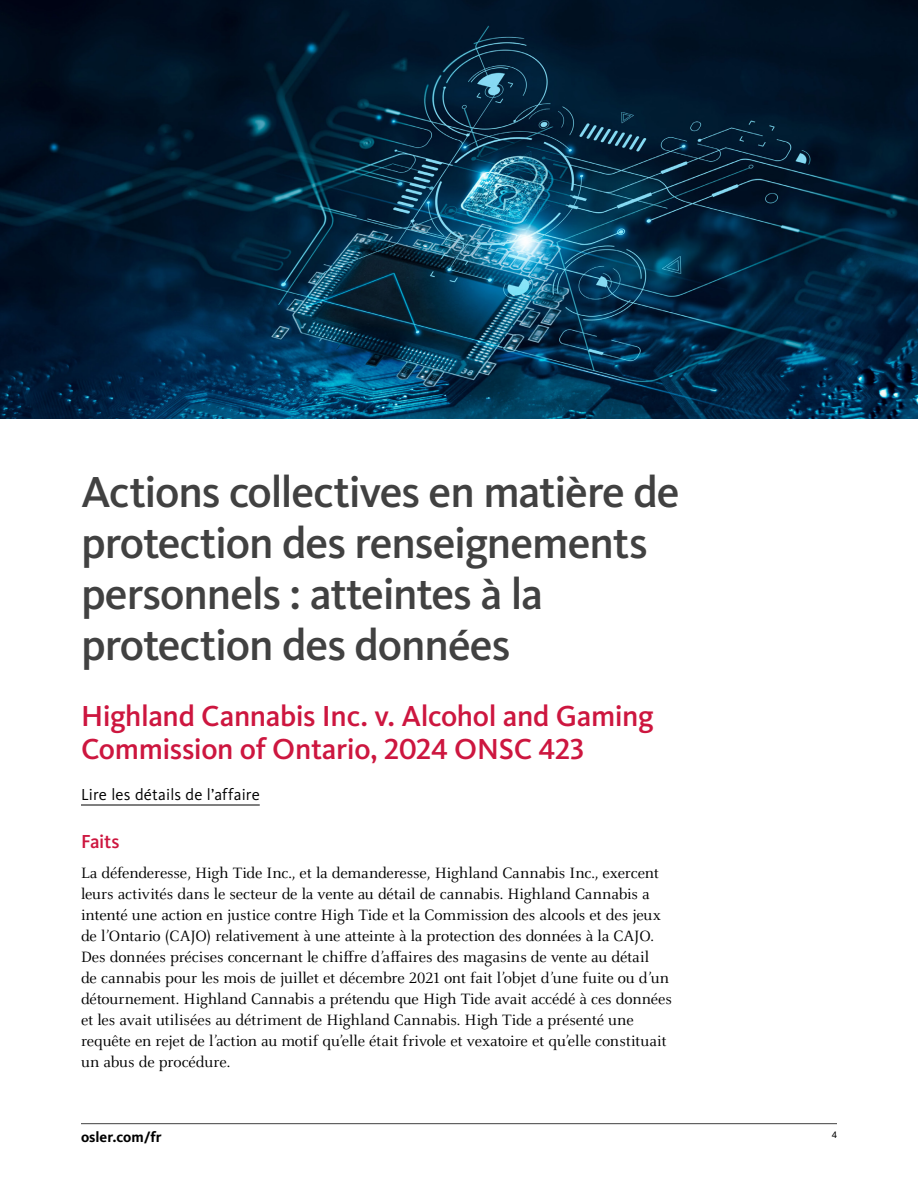
<style>
.page{position:relative;width:918px;height:1188px;background:#fff}
.page>*{position:absolute;margin:0;border:0;box-sizing:border-box;transform-origin:0 0}
.t1{font:500 45px/51px "Kievit Pro";letter-spacing:-.025em;color:#414141}
.t2{font:500 30px/33px "Kievit Pro";letter-spacing:-.015em;color:#cd163f}
.t3{font:500 19.5px "Kievit Pro";letter-spacing:-.015em;color:#cd163f}
.B1{font:16.5px/21px "Celeste OT";letter-spacing:-.01em;color:#000}
.Read_the_case_details{font:16.5px "Kievit Pro";letter-spacing:.01em;color:#000}
.t4{font:700 15px "Kievit Pro";color:#000}
.t5{font:9.75px "Kievit Pro";color:#000}
</style>
<div class="page">
<hr style="left:81px;top:1123px;width:756px;height:1px;background:#414141">
<img style="left:0;top:0;width:918px;height:418px">
<hr style="left:81px;top:805px;width:179px;height:1px;background:#000">
<h1 class="t1" style="left:81px;top:466px;width:600px">Actions collectives en matière de protection des renseignements personnels : atteintes à la protection des données</h1>
<h2 class="t2" style="left:81px;top:699px;width:574px">Highland Cannabis Inc. v. Alcohol and Gaming<br>Commission of Ontario, 2024 ONSC 423</h2>
<p class="Read_the_case_details" style="left:81px;top:785px;width:180px">Lire les détails de l’affaire</p>
<h3 class="t3" style="left:81px;top:830px;width:40px">Faits</h3>
<p class="B1" style="left:81px;top:862px;width:593px">La défenderesse, High Tide Inc., et la demanderesse, Highland Cannabis Inc., exercent leurs activités dans le secteur de la vente au détail de cannabis. Highland Cannabis a intenté une action en justice contre High Tide et la Commission des alcools et des jeux de l’Ontario (CAJO) relativement à une atteinte à la protection des données à la CAJO.<br>Des données précises concernant le chiffre d’affaires des magasins de vente au détail<br>de cannabis pour les mois de juillet et décembre 2021 ont fait l’objet d’une fuite ou d’un détournement. Highland Cannabis a prétendu que High Tide avait accédé à ces données et les avait utilisées au détriment de Highland Cannabis. High Tide a présenté une requête en rejet de l’action au motif qu’elle était frivole et vexatoire et qu’elle constituait un abus de procédure.</p>
<p class="t4" style="left:81px;top:1128px;width:82px">osler.com/fr</p>
<p class="t5" style="left:832px;top:1129px;width:7px">4</p>
</div>
